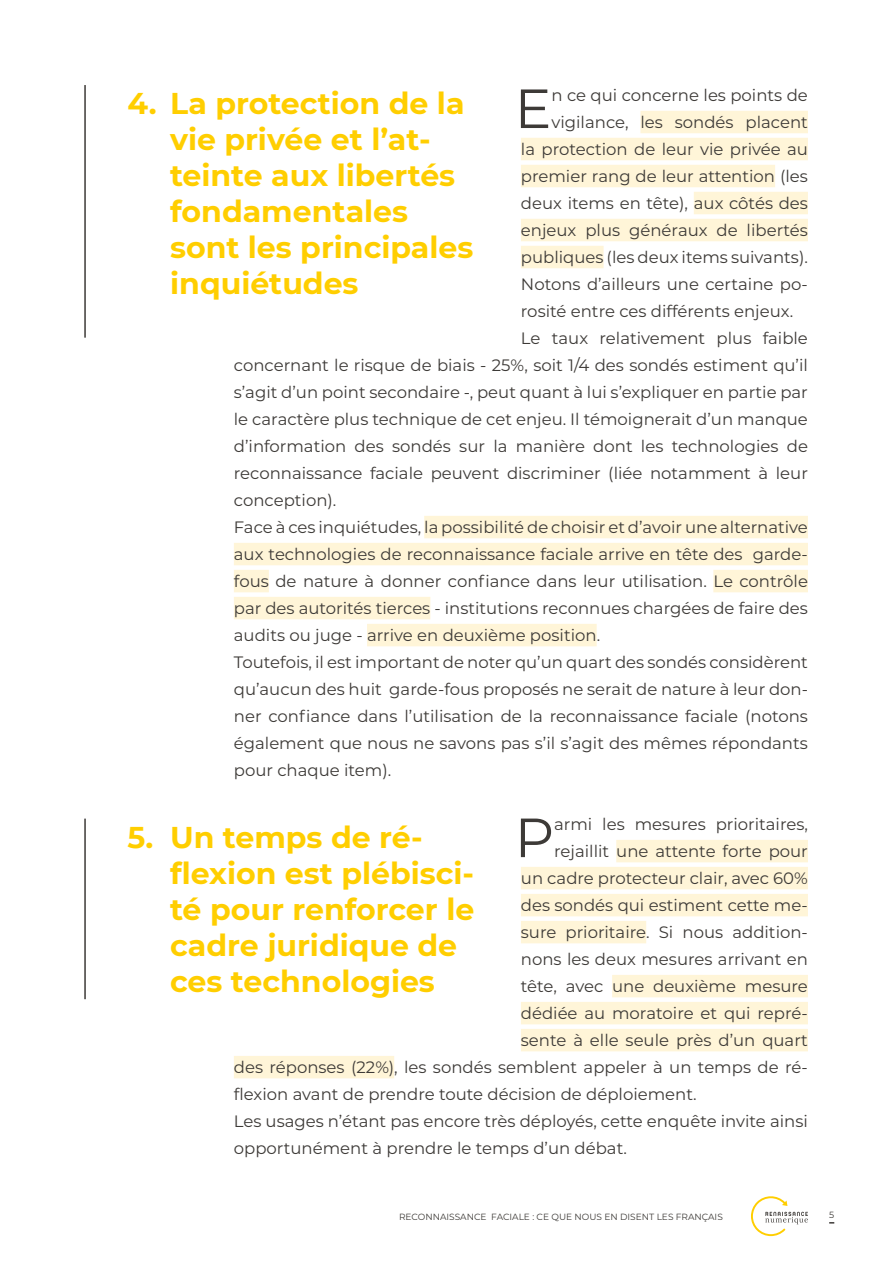
<style>
.page{position:relative;width:893px;height:1263px;background:#fff}
.page>*{position:absolute;margin:0;border:0;box-sizing:border-box;transform-origin:0 0}
.t1{font:55.05px "Montserrat";color:#3d3a37}
.t2{font:700 30px/36px "Montserrat";color:#ffce00}
.t3{font:16.5px "Montserrat";color:#3d3a37}
.t4{font:9px "Montserrat";color:#3d3a37}
</style>
<div class="page">
<svg style="left:751px;top:1196px;width:57px;height:40px"></svg>
<div style="left:640px;top:111px;width:168px;height:22px;background:#fff5d8"></div>
<div style="left:521px;top:138px;width:287px;height:22px;background:#fff5d8"></div>
<div style="left:521px;top:165px;width:254px;height:22px;background:#fff5d8"></div>
<div style="left:694px;top:192px;width:114px;height:22px;background:#fff5d8"></div>
<div style="left:521px;top:219px;width:287px;height:22px;background:#fff5d8"></div>
<div style="left:521px;top:246px;width:83px;height:22px;background:#fff5d8"></div>
<div style="left:424px;top:516px;width:384px;height:22px;background:#fff5d8"></div>
<div style="left:234px;top:543px;width:574px;height:22px;background:#fff5d8"></div>
<div style="left:234px;top:570px;width:35px;height:22px;background:#fff5d8"></div>
<div style="left:713px;top:570px;width:95px;height:22px;background:#fff5d8"></div>
<div style="left:234px;top:597px;width:196px;height:22px;background:#fff5d8"></div>
<div style="left:367px;top:624px;width:230px;height:22px;background:#fff5d8"></div>
<div style="left:616px;top:840px;width:192px;height:22px;background:#fff5d8"></div>
<div style="left:521px;top:867px;width:287px;height:22px;background:#fff5d8"></div>
<div style="left:521px;top:894px;width:287px;height:22px;background:#fff5d8"></div>
<div style="left:521px;top:921px;width:125px;height:22px;background:#fff5d8"></div>
<div style="left:612px;top:975px;width:196px;height:22px;background:#fff5d8"></div>
<div style="left:521px;top:1002px;width:287px;height:22px;background:#fff5d8"></div>
<div style="left:521px;top:1029px;width:287px;height:22px;background:#fff5d8"></div>
<div style="left:234px;top:1056px;width:160px;height:22px;background:#fff5d8"></div>
<hr style="left:84px;top:85px;width:2px;height:253px;background:#3d3a37">
<hr style="left:84px;top:819px;width:2px;height:180px;background:#3d3a37">
<h1 class="t1" style="left:515px;top:71px;width:38px">E</h1>
<p class="t3" style="left:551px;top:84px;width:258px">n ce qui concerne les points de</p>
<h2 class="t2" style="left:170px;top:84px;width:305px;text-indent:-43px">4. La protection de la vie privée et l’at&shy;teinte aux libertés fondamentales sont les principales inquiétudes</h2>
<p class="t3" style="left:551px;top:111px;width:258px">vigilance, les sondés placent</p>
<p class="t3" style="left:521px;top:138px;width:289px">la protection de leur vie privée au</p>
<p class="t3" style="left:521px;top:165px;width:289px">premier rang de leur attention (les</p>
<p class="t3" style="left:521px;top:192px;width:289px">deux items en tête), aux côtés des</p>
<p class="t3" style="left:521px;top:219px;width:289px">enjeux plus généraux de libertés</p>
<p class="t3" style="left:521px;top:246px;width:288px">publiques (les deux items suivants).</p>
<p class="t3" style="left:521px;top:273px;width:289px">Notons d’ailleurs une certaine po-</p>
<p class="t3" style="left:521px;top:300px;width:274px">rosité entre ces différents enjeux.</p>
<p class="t3" style="left:521px;top:327px;width:289px">Le taux relativement plus faible</p>
<p class="t3" style="left:234px;top:354px;width:576px">concernant le risque de biais - 25%, soit 1/4 des sondés estiment qu’il</p>
<p class="t3" style="left:234px;top:381px;width:575px">s’agit d’un point secondaire -, peut quant à lui s’expliquer en partie par</p>
<p class="t3" style="left:234px;top:408px;width:575px">le caractère plus technique de cet enjeu. Il témoignerait d’un manque</p>
<p class="t3" style="left:234px;top:435px;width:576px">d’information des sondés sur la manière dont les technologies de</p>
<p class="t3" style="left:234px;top:462px;width:576px">reconnaissance faciale peuvent discriminer (liée notamment à leur</p>
<p class="t3" style="left:234px;top:489px;width:104px">conception).</p>
<p class="t3" style="left:234px;top:516px;width:576px">Face à ces inquiétudes, la possibilité de choisir et d’avoir une alternative</p>
<p class="t3" style="left:234px;top:543px;width:575px">aux technologies de reconnaissance faciale arrive en tête des garde-</p>
<p class="t3" style="left:234px;top:570px;width:576px">fous de nature à donner confiance dans leur utilisation. Le contrôle</p>
<p class="t3" style="left:234px;top:597px;width:576px">par des autorités tierces - institutions reconnues chargées de faire des</p>
<p class="t3" style="left:234px;top:624px;width:368px">audits ou juge - arrive en deuxième position.</p>
<p class="t3" style="left:234px;top:651px;width:576px">Toutefois, il est important de noter qu’un quart des sondés considèrent</p>
<p class="t3" style="left:234px;top:678px;width:576px">qu’aucun des huit garde-fous proposés ne serait de nature à leur don-</p>
<p class="t3" style="left:234px;top:705px;width:576px">ner confiance dans l’utilisation de la reconnaissance faciale (notons</p>
<p class="t3" style="left:234px;top:732px;width:575px">également que nous ne savons pas s’il s’agit des mêmes répondants</p>
<p class="t3" style="left:234px;top:759px;width:159px">pour chaque item).</p>
<h1 class="t1" style="left:515px;top:800px;width:41px">P</h1>
<p class="t3" style="left:554px;top:813px;width:255px">armi les mesures prioritaires,</p>
<h2 class="t2" style="left:170px;top:817px;width:306px;text-indent:-43px">5. Un temps de ré&shy;flexion est plébisci&shy;té pour renforcer le cadre juridique de ces technologies</h2>
<p class="t3" style="left:554px;top:840px;width:255px">rejaillit une attente forte pour</p>
<p class="t3" style="left:521px;top:867px;width:288px">un cadre protecteur clair, avec 60%</p>
<p class="t3" style="left:521px;top:894px;width:289px">des sondés qui estiment cette me-</p>
<p class="t3" style="left:521px;top:921px;width:289px">sure prioritaire. Si nous addition-</p>
<p class="t3" style="left:521px;top:948px;width:288px">nons les deux mesures arrivant en</p>
<p class="t3" style="left:521px;top:975px;width:289px">tête, avec une deuxième mesure</p>
<p class="t3" style="left:521px;top:1002px;width:289px">dédiée au moratoire et qui repré-</p>
<p class="t3" style="left:521px;top:1029px;width:289px">sente à elle seule près d’un quart</p>
<p class="t3" style="left:234px;top:1056px;width:576px">des réponses (22%), les sondés semblent appeler à un temps de ré-</p>
<p class="t3" style="left:234px;top:1083px;width:464px">flexion avant de prendre toute décision de déploiement.</p>
<p class="t3" style="left:234px;top:1110px;width:575px">Les usages n’étant pas encore très déployés, cette enquête invite ainsi</p>
<p class="t3" style="left:234px;top:1137px;width:395px">opportunément à prendre le temps d’un débat.</p>
<p class="t4" style="left:399px;top:1211px;width:325px">RECONNAISSANCE FACIALE : CE QUE NOUS EN DISENT LES FRANÇAIS</p>
<p class="t4" style="left:829px;top:1209px;width:7px">5</p>
</div>
